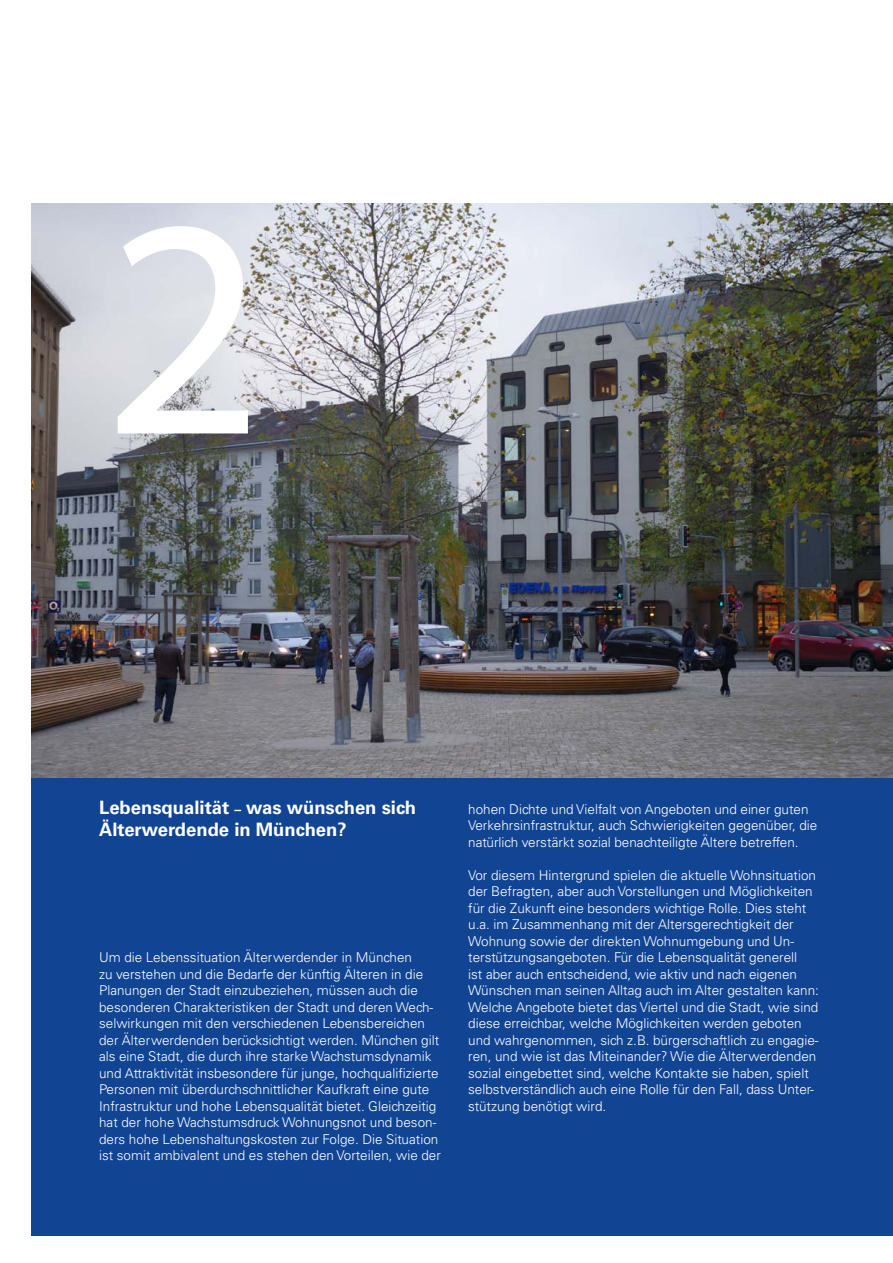
<style>
.page{position:relative;width:893px;height:1263px;background:#fff}
.page>*{position:absolute;margin:0;border:0;box-sizing:border-box;transform-origin:0 0}
.t1{font:313.65px "Myriad Pro";color:#fff}
.t2{font:700 18.45px/22.5px "Univers LT Std";color:#fff}
.t3{font:300 13.5px/16.5px "Univers LT Std";color:#fff}
.s1{font-size:13.5px}
</style>
<div class="page">
<div style="left:32px;top:207px;width:861px;height:1029px;background:#114594"></div>
<img style="left:32px;top:203px;width:861px;height:574px">
<h1 class="t1" style="left:104px;top:135px;width:162px">2</h1>
<h2 class="t2" style="left:99px;top:796px;width:319px">Lebensqualität <span class="s1">–</span> was wünschen sich<br>Älterwerdende in München?</h2>
<p class="t3" style="left:99px;top:949px;width:343px">Um die Lebenssituation Älterwerdender in München<br>zu verstehen und die Bedarfe der künftig Älteren in die Planungen der Stadt einzubeziehen, müssen auch die besonderen Charakteristiken der Stadt und deren Wech&shy;selwirkungen mit den verschiedenen Lebensbereichen der Älterwerdenden berücksichtigt werden. München gilt als eine Stadt, die durch ihre starke Wachstumsdynamik und Attraktivität insbesondere für junge, hochqualifizierte Personen mit überdurchschnittlicher Kaufkraft eine gute Infrastruktur und hohe Lebensqualität bietet. Gleichzeitig hat der hohe Wachstumsdruck Wohnungsnot und beson&shy;ders hohe Lebenshaltungskosten zur Folge. Die Situation ist somit ambivalent und es stehen den Vorteilen, wie der</p>
<p class="t3" style="left:468px;top:801px;width:351px">hohen Dichte und Vielfalt von Angeboten und einer guten<br>Verkehrsinfrastruktur, auch Schwierigkeiten gegenüber, die natürlich verstärkt sozial benachteiligte Ältere betreffen.</p>
<p class="t3" style="left:468px;top:867px;width:352px">Vor diesem Hintergrund spielen die aktuelle Wohnsituation der Befragten, aber auch Vorstellungen und Möglichkeiten für die Zukunft eine besonders wichtige Rolle. Dies steht u.a. im Zusammenhang mit der Altersgerechtigkeit der Wohnung sowie der direkten Wohnumgebung und Un&shy;terstützungsangeboten. Für die Lebensqualität generell<br>ist aber auch entscheidend, wie aktiv und nach eigenen Wünschen man seinen Alltag auch im Alter gestalten kann:<br>Welche Angebote bietet das Viertel und die Stadt, wie sind diese erreichbar, welche Möglichkeiten werden geboten und wahrgenommen, sich z.B. bürgerschaftlich zu engagie&shy;ren, und wie ist das Miteinander? Wie die Älterwerdenden sozial eingebettet sind, welche Kontakte sie haben, spielt selbstverständlich auch eine Rolle für den Fall, dass Unter&shy;stützung benötigt wird.</p>
</div>
